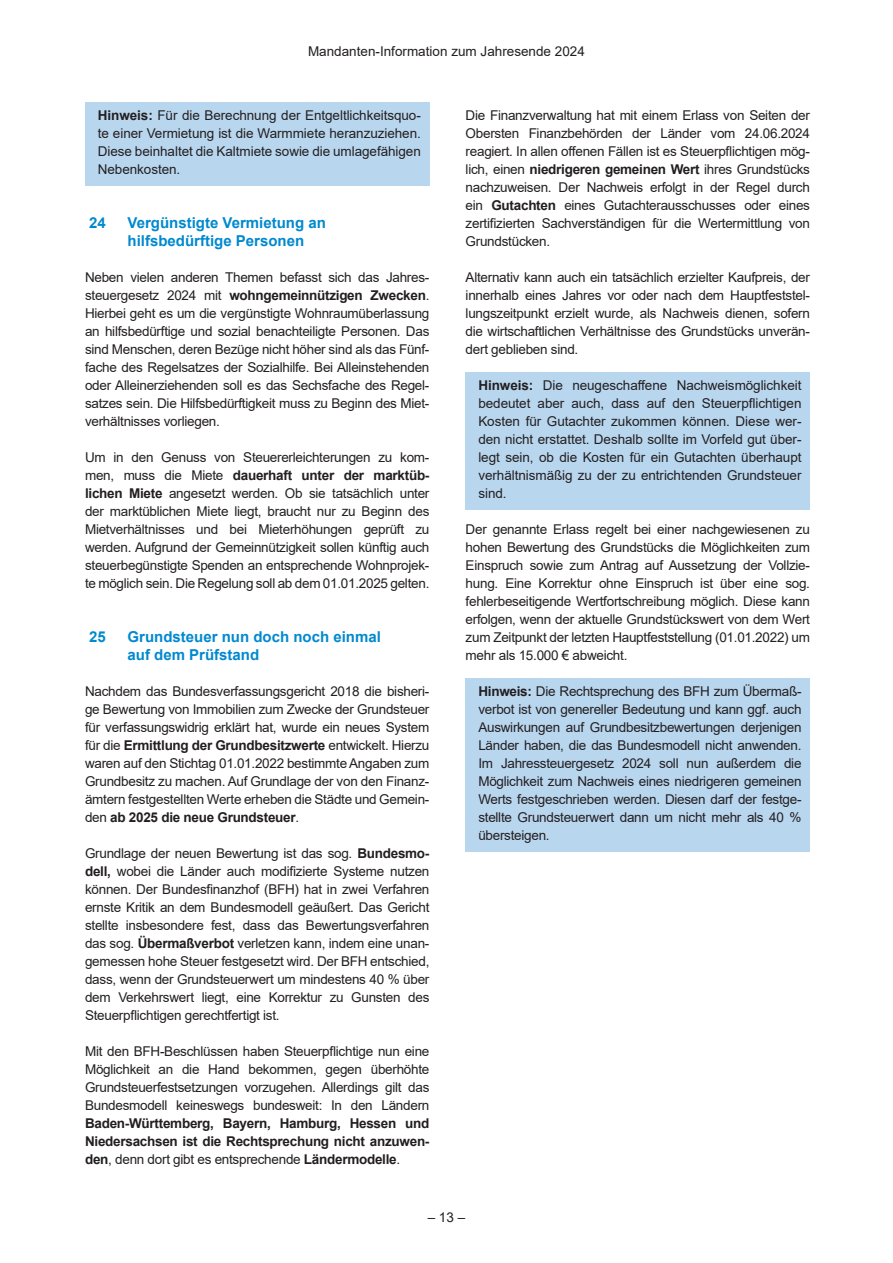
<style>
.page{position:relative;width:893px;height:1263px;background:#fff}
.page>*{position:absolute;margin:0;border:0;box-sizing:border-box;transform-origin:0 0}
.t1{font:700 15px/18px "Arial";color:#0089cf}
.t2{font:13.5px/18px "Arial";letter-spacing:-.02em;color:#231f20;text-align:justify}
.t3{font:700 13.5px/18px "Arial";letter-spacing:-.02em;color:#231f20;text-align:justify}
.t4{font:13.5px "Arial";color:#231f20}
.s1{font-weight:700}
.s2{font-weight:400}
</style>
<div class="page">
<div style="left:85px;top:102px;width:344px;height:83px;background:#b9d6ef"></div>
<div style="left:466px;top:372px;width:344px;height:137px;background:#b9d6ef"></div>
<div style="left:466px;top:678px;width:344px;height:173px;background:#b9d6ef"></div>
<p class="t4" style="left:308px;top:41px;width:278px">Mandanten-Information zum Jahresende 2024</p>
<p class="t2" style="left:98px;top:106px;width:325px"><span class="s1">Hinweis:</span> Für die Berechnung der Entgeltlichkeitsquo&shy;te einer Vermietung ist die Warmmiete heranzuziehen.<br>Diese beinhaltet die Kaltmiete sowie die umlagefähigen Nebenkosten.</p>
<p class="t1" style="left:89px;top:214px;width:18px">24</p>
<p class="t1" style="left:128px;top:214px;width:200px">Vergünstigte Vermietung an hilfsbedürftige Personen</p>
<p class="t2" style="left:85px;top:268px;width:346px">Neben vielen anderen Themen befasst sich das Jahres&shy;steuergesetz 2024 mit <span class="s1">wohngemeinnützigen Zwecken</span>.<br>Hierbei geht es um die vergünstigte Wohnraumüberlassung an hilfsbedürftige und sozial benachteiligte Personen. Das sind Menschen, deren Bezüge nicht höher sind als das Fünf&shy;fache des Regelsatzes der Sozialhilfe. Bei Alleinstehenden oder Alleinerziehenden soll es das Sechsfache des Regel&shy;satzes sein. Die Hilfsbedürftigkeit muss zu Beginn des Miet&shy;verhältnisses vorliegen.</p>
<p class="t2" style="left:85px;top:448px;width:346px">Um in den Genuss von Steuererleichterungen zu kom&shy;men, muss die Miete <span class="s1">dauerhaft unter der marktüb&shy;lichen Miete</span> angesetzt werden. Ob sie tatsächlich unter der marktüblichen Miete liegt, braucht nur zu Beginn des Mietverhältnisses und bei Mieterhöhungen geprüft zu werden. Aufgrund der Gemeinnützigkeit sollen künftig auch steuerbegünstigte Spenden an entsprechende Wohnprojek&shy;te möglich sein. Die Regelung soll ab dem 01.01.2025 gelten.</p>
<p class="t1" style="left:89px;top:628px;width:18px">25</p>
<p class="t1" style="left:128px;top:628px;width:255px">Grundsteuer nun doch noch einmal auf dem Prüfstand</p>
<p class="t2" style="left:85px;top:682px;width:346px">Nachdem das Bundesverfassungsgericht 2018 die bisheri&shy;ge Bewertung von Immobilien zum Zwecke der Grundsteuer für verfassungswidrig erklärt hat, wurde ein neues System für die <span class="s1">Ermittlung der Grundbesitzwerte</span> entwickelt. Hierzu waren auf den Stichtag 01.01.2022 bestimmte Angaben zum Grundbesitz zu machen. Auf Grundlage der von den Finanz&shy;ämtern festgestellten Werte erheben die Städte und Gemein&shy;den <span class="s1">ab 2025 die neue Grundsteuer</span>.</p>
<p class="t2" style="left:85px;top:844px;width:346px">Grundlage der neuen Bewertung ist das sog. <span class="s1">Bundesmo&shy;dell,</span> wobei die Länder auch modifizierte Systeme nutzen können. Der Bundesfinanzhof (BFH) hat in zwei Verfahren ernste Kritik an dem Bundesmodell geäußert. Das Gericht stellte insbesondere fest, dass das Bewertungsverfahren das sog. <span class="s1">Übermaßverbot</span> verletzen kann, indem eine unan&shy;gemessen hohe Steuer festgesetzt wird. Der BFH entschied, dass, wenn der Grundsteuerwert um mindestens 40 % über dem Verkehrswert liegt, eine Korrektur zu Gunsten des Steuerpflichtigen gerechtfertigt ist.</p>
<p class="t2" style="left:85px;top:1042px;width:346px">Mit den BFH-Beschlüssen haben Steuerpflichtige nun eine Möglichkeit an die Hand bekommen, gegen überhöhte Grundsteuerfestsetzungen vorzugehen. Allerdings gilt das Bundesmodell keineswegs bundesweit: In den Ländern</p>
<p class="t3" style="left:85px;top:1114px;width:346px">Baden-Württemberg, Bayern, Hamburg, Hessen und Niedersachsen ist die Rechtsprechung nicht anzuwen&shy;den<span class="s2">, denn dort gibt es entsprechende</span> Ländermodelle<span class="s2">.</span></p>
<p class="t2" style="left:466px;top:106px;width:346px">Die Finanzverwaltung hat mit einem Erlass von Seiten der Obersten Finanzbehörden der Länder vom 24.06.2024 reagiert. In allen offenen Fällen ist es Steuerpflichtigen mög&shy;lich, einen <span class="s1">niedrigeren gemeinen Wert</span> ihres Grundstücks nachzuweisen. Der Nachweis erfolgt in der Regel durch ein <span class="s1">Gutachten</span> eines Gutachterausschusses oder eines zertifizierten Sachverständigen für die Wertermittlung von Grundstücken.</p>
<p class="t2" style="left:466px;top:268px;width:346px">Alternativ kann auch ein tatsächlich erzielter Kaufpreis, der innerhalb eines Jahres vor oder nach dem Hauptfeststel&shy;lungszeitpunkt erzielt wurde, als Nachweis dienen, sofern die wirtschaftlichen Verhältnisse des Grundstücks unverän&shy;dert geblieben sind.</p>
<p class="t2" style="left:478px;top:376px;width:325px"><span class="s1">Hinweis:</span> Die neugeschaffene Nachweismöglichkeit bedeutet aber auch, dass auf den Steuerpflichtigen Kosten für Gutachter zukommen können. Diese wer&shy;den nicht erstattet. Deshalb sollte im Vorfeld gut über&shy;legt sein, ob die Kosten für ein Gutachten überhaupt verhältnismäßig zu der zu entrichtenden Grundsteuer sind.</p>
<p class="t2" style="left:466px;top:520px;width:346px">Der genannte Erlass regelt bei einer nachgewiesenen zu hohen Bewertung des Grundstücks die Möglichkeiten zum Einspruch sowie zum Antrag auf Aussetzung der Vollzie&shy;hung. Eine Korrektur ohne Einspruch ist über eine sog. fehlerbeseitigende Wertfortschreibung möglich. Diese kann erfolgen, wenn der aktuelle Grundstückswert von dem Wert zum Zeitpunkt der letzten Hauptfeststellung (01.01.2022) um mehr als 15.000 € abweicht.</p>
<p class="t2" style="left:478px;top:682px;width:325px"><span class="s1">Hinweis:</span> Die Rechtsprechung des BFH zum Übermaß&shy;verbot ist von genereller Bedeutung und kann ggf. auch Auswirkungen auf Grundbesitzbewertungen derjenigen Länder haben, die das Bundesmodell nicht anwenden.<br>Im Jahressteuergesetz 2024 soll nun außerdem die Möglichkeit zum Nachweis eines niedrigeren gemeinen Werts festgeschrieben werden. Diesen darf der festge&shy;stellte Grundsteuerwert dann um nicht mehr als 40 % übersteigen.</p>
<p class="t2" style="left:428px;top:1208px;width:39px">– 13 –</p>
</div>
